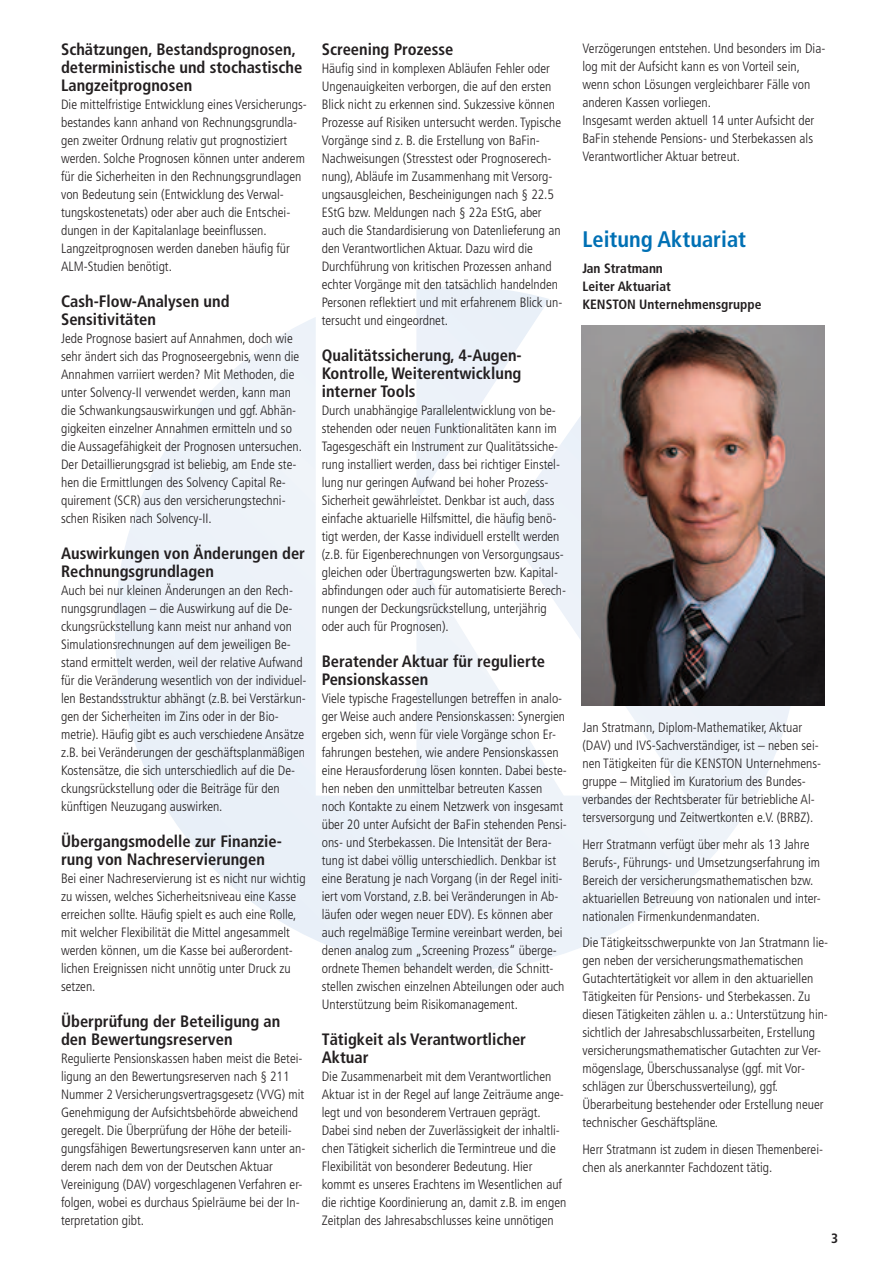
<style>
.page{position:relative;width:893px;height:1263px;background:#fff}
.page>*{position:absolute;margin:0;border:0;box-sizing:border-box;transform-origin:0 0}
.t1{font:700 condensed 22.5px "Frutiger";color:#0070b4}
.t2{font:700 condensed 16.5px/18px "Frutiger";color:#231f20}
.t3{font:300 condensed 13.5px/18px "Frutiger";color:#231f20}
.t4{font:700 condensed 13.5px/18px "Frutiger";color:#231f20}
</style>
<div class="page">
<img style="left:115px;top:317px;width:684px;height:654px">
<img style="left:582px;top:326px;width:243px;height:380px">
<p class="t2" style="left:61px;top:41px;width:243px">Schätzungen, Bestandsprognosen, deterministische und stochastische<br>Langzeitprognosen</p>
<p class="t3" style="left:61px;top:96px;width:247px">Die mittelfristige Entwicklung eines Versicherungs&shy;bestandes kann anhand von Rechnungsgrundla&shy;gen zweiter Ordnung relativ gut prognostiziert werden. Solche Prognosen können unter anderem für die Sicherheiten in den Rechnungsgrundlagen von Bedeutung sein (Entwicklung des Verwal&shy;tungskostenetats) oder aber auch die Entschei&shy;dungen in der Kapitalanlage beeinflussen.<br>Langzeitprognosen werden daneben häufig für ALM-Studien benötigt.</p>
<p class="t2" style="left:61px;top:293px;width:170px">Cash-Flow-Analysen und<br>Sensitivitäten</p>
<p class="t3" style="left:61px;top:330px;width:242px">Jede Prognose basiert auf Annahmen, doch wie sehr ändert sich das Prognoseergebnis, wenn die Annahmen varriiert werden? Mit Methoden, die unter Solvency-II verwendet werden, kann man die Schwankungsauswirkungen und ggf. Abhän&shy;gigkeiten einzelner Annahmen ermitteln und so die Aussagefähigkeit der Prognosen untersuchen.<br>Der Detaillierungsgrad ist beliebig, am Ende ste&shy;hen die Ermittlungen des Solvency Capital Re&shy;quirement (SCR) aus den versicherungstechni&shy;schen Risiken nach Solvency-II.</p>
<p class="t2" style="left:61px;top:545px;width:245px">Auswirkungen von Änderungen der<br>Rechnungsgrundlagen</p>
<p class="t3" style="left:61px;top:582px;width:247px">Auch bei nur kleinen Änderungen an den Rech&shy;nungsgrundlagen – die Auswirkung auf die De&shy;ckungsrückstellung kann meist nur anhand von Simulationsrechnungen auf dem jeweiligen Be&shy;stand ermittelt werden, weil der relative Aufwand für die Veränderung wesentlich von der individuel&shy;len Bestandsstruktur abhängt (z.B. bei Verstärkun&shy;gen der Sicherheiten im Zins oder in der Bio&shy;metrie). Häufig gibt es auch verschiedene Ansätze z.B. bei Veränderungen der geschäftsplanmäßigen Kostensätze, die sich unterschiedlich auf die De&shy;ckungsrückstellung oder die Beiträge für den künftigen Neuzugang auswirken.</p>
<p class="t2" style="left:61px;top:833px;width:222px">Übergangsmodelle zur Finanzie&shy;rung von Nachreservierungen</p>
<p class="t3" style="left:61px;top:870px;width:246px">Bei einer Nachreservierung ist es nicht nur wichtig zu wissen, welches Sicherheitsniveau eine Kasse erreichen sollte. Häufig spielt es auch eine Rolle, mit welcher Flexibilität die Mittel angesammelt werden können, um die Kasse bei außerordent&shy;lichen Ereignissen nicht unnötig unter Druck zu setzen.</p>
<p class="t2" style="left:61px;top:1013px;width:221px">Überprüfung der Beteiligung an den Bewertungsreserven</p>
<p class="t3" style="left:61px;top:1050px;width:246px">Regulierte Pensionskassen haben meist die Betei&shy;ligung an den Bewertungsreserven nach § 211<br>Nummer 2 Versicherungsvertragsgesetz (VVG) mit Genehmigung der Aufsichtsbehörde abweichend geregelt. Die Überprüfung der Höhe der beteili&shy;gungsfähigen Bewertungsreserven kann unter an&shy;derem nach dem von der Deutschen Aktuar Vereinigung (DAV) vorgeschlagenen Verfahren er&shy;folgen, wobei es durchaus Spielräume bei der In&shy;terpretation gibt.</p>
<p class="t2" style="left:322px;top:41px;width:133px">Screening Prozesse</p>
<p class="t3" style="left:322px;top:60px;width:242px">Häufig sind in komplexen Abläufen Fehler oder Ungenauigkeiten verborgen, die auf den ersten Blick nicht zu erkennen sind. Sukzessive können Prozesse auf Risiken untersucht werden. Typische Vorgänge sind z. B. die Erstellung von BaFin-Nachweisungen (Stresstest oder Prognoserech&shy;nung), Abläufe im Zusammenhang mit Versorg&shy;ungsausgleichen, Bescheinigungen nach § 22.5<br>EStG bzw. Meldungen nach § 22a EStG, aber auch die Standardisierung von Datenlieferung an den Verantwortlichen Aktuar. Dazu wird die Durchführung von kritischen Prozessen anhand echter Vorgänge mit den tatsächlich handelnden Personen reflektiert und mit erfahrenem Blick un&shy;tersucht und eingeordnet.</p>
<p class="t2" style="left:322px;top:347px;width:202px;text-align:justify">Qualitätssicherung, 4-Augen-Kontrolle, Weiterentwicklung interner Tools</p>
<p class="t3" style="left:322px;top:402px;width:246px">Durch unabhängige Parallelentwicklung von be&shy;stehenden oder neuen Funktionalitäten kann im Tagesgeschäft ein Instrument zur Qualitätssiche&shy;rung installiert werden, dass bei richtiger Einstel&shy;lung nur geringen Aufwand bei hoher Prozess-Sicherheit gewährleistet. Denkbar ist auch, dass einfache aktuarielle Hilfsmittel, die häufig benö&shy;tigt werden, der Kasse individuell erstellt werden (z.B. für Eigenberechnungen von Versorgungsaus&shy;gleichen oder Übertragungswerten bzw. Kapital&shy;abfindungen oder auch für automatisierte Berech&shy;nungen der Deckungsrückstellung, unterjährig oder auch für Prognosen).</p>
<p class="t2" style="left:322px;top:653px;width:225px">Beratender Aktuar für regulierte<br>Pensionskassen</p>
<p class="t3" style="left:322px;top:690px;width:247px">Viele typische Fragestellungen betreffen in analo&shy;ger Weise auch andere Pensionskassen: Synergien ergeben sich, wenn für viele Vorgänge schon Er&shy;fahrungen bestehen, wie andere Pensionskassen eine Herausforderung lösen konnten. Dabei beste&shy;hen neben den unmittelbar betreuten Kassen noch Kontakte zu einem Netzwerk von insgesamt über 20 unter Aufsicht der BaFin stehenden Pensi&shy;ons- und Sterbekassen. Die Intensität der Bera&shy;tung ist dabei völlig unterschiedlich. Denkbar ist eine Beratung je nach Vorgang (in der Regel initi&shy;iert vom Vorstand, z.B. bei Veränderungen in Ab&shy;läufen oder wegen neuer EDV). Es können aber auch regelmäßige Termine vereinbart werden, bei denen analog zum „Screening Prozess“ überge&shy;ordnete Themen behandelt werden, die Schnitt&shy;stellen zwischen einzelnen Abteilungen oder auch Unterstützung beim Risikomanagement.</p>
<p class="t2" style="left:322px;top:1031px;width:206px">Tätigkeit als Verantwortlicher<br>Aktuar</p>
<p class="t3" style="left:322px;top:1068px;width:246px">Die Zusammenarbeit mit dem Verantwortlichen Aktuar ist in der Regel auf lange Zeiträume ange&shy;legt und von besonderem Vertrauen geprägt.<br>Dabei sind neben der Zuverlässigkeit der inhaltli&shy;chen Tätigkeit sicherlich die Termintreue und die Flexibilität von besonderer Bedeutung. Hier kommt es unseres Erachtens im Wesentlichen auf die richtige Koordinierung an, damit z.B. im engen Zeitplan des Jahresabschlusses keine unnötigen</p>
<p class="t3" style="left:582px;top:40px;width:244px">Verzögerungen entstehen. Und besonders im Dia&shy;log mit der Aufsicht kann es von Vorteil sein, wenn schon Lösungen vergleichbarer Fälle von anderen Kassen vorliegen.<br>Insgesamt werden aktuell 14 unter Aufsicht der BaFin stehende Pensions- und Sterbekassen als Verantwortlicher Aktuar betreut.</p>
<h1 class="t1" style="left:582px;top:230px;width:165px">Leitung Aktuariat</h1>
<p class="t4" style="left:582px;top:261px;width:181px">Jan Stratmann<br>Leiter Aktuariat<br>KENSTON Unternehmensgruppe</p>
<p class="t3" style="left:582px;top:719px;width:240px">Jan Stratmann, Diplom-Mathematiker, Aktuar (DAV) und IVS-Sachverständiger, ist – neben sei&shy;nen Tätigkeiten für die KENSTON Unternehmens&shy;gruppe – Mitglied im Kuratorium des Bundes&shy;verbandes der Rechtsberater für betriebliche Al&shy;tersversorgung und Zeitwertkonten e.V. (BRBZ).</p>
<p class="t3" style="left:582px;top:836px;width:240px">Herr Stratmann verfügt über mehr als 13 Jahre Berufs-, Führungs- und Umsetzungserfahrung im Bereich der versicherungsmathematischen bzw. aktuariellen Betreuung von nationalen und inter&shy;nationalen Firmenkundenmandaten.</p>
<p class="t3" style="left:582px;top:934px;width:247px">Die Tätigkeitsschwerpunkte von Jan Stratmann lie&shy;gen neben der versicherungsmathematischen Gutachtertätigkeit vor allem in den aktuariellen Tätigkeiten für Pensions- und Sterbekassen. Zu diesen Tätigkeiten zählen u. a.: Unterstützung hin&shy;sichtlich der Jahresabschlussarbeiten, Erstellung versicherungsmathematischer Gutachten zur Ver&shy;mögenslage, Überschussanalyse (ggf. mit Vor&shy;schlägen zur Überschussverteilung), ggf.<br>Überarbeitung bestehender oder Erstellung neuer technischer Geschäftspläne.</p>
<p class="t3" style="left:582px;top:1141px;width:242px">Herr Stratmann ist zudem in diesen Themenberei&shy;chen als anerkannter Fachdozent tätig.</p>
<p class="t4" style="left:831px;top:1231px;width:9px">3</p>
</div>
